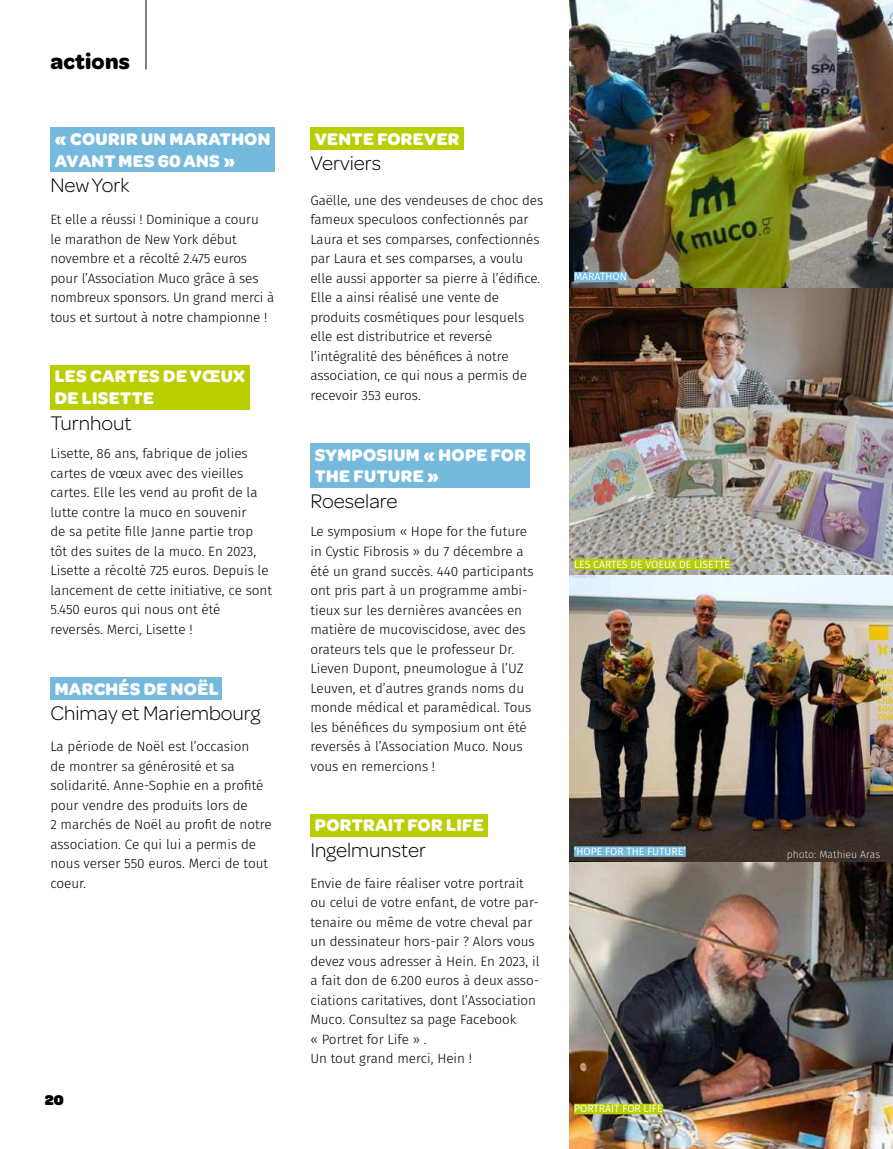
<style>
.page{position:relative;width:893px;height:1149px;background:#fff}
.page>*{position:absolute;margin:0;border:0;box-sizing:border-box;transform-origin:0 0}
.t1{font:700 22.5px "Omnes";letter-spacing:.01em;color:#000}
.t2{font:300 21px "Omnes";color:#000}
.t3{font:700 18px/21.6px "Omnes";letter-spacing:.02em;color:#fff}
.t4{font:900 15px "Omnes";color:#000}
.t5{font:300 13.5px/19.5px "Fira Sans";color:#000}
.t6{font:10.5px "Fira Sans";color:#fff}
.t7{font:300 10.5px "Fira Sans";color:#d9d9d9}
.s1{font-family:"Ebony Bl";font-weight:400}
</style>
<div class="page">
<hr style="left:146px;top:0;width:1px;height:69px;background:#000">
<div style="left:50px;top:128px;width:225px;height:44px;background:#75badd"></div>
<div style="left:50px;top:365px;width:199px;height:44px;background:#b9ce00"></div>
<div style="left:50px;top:677px;width:172px;height:23px;background:#75badd"></div>
<div style="left:310px;top:128px;width:154px;height:22px;background:#b9ce00"></div>
<div style="left:310px;top:443px;width:220px;height:44px;background:#75badd"></div>
<div style="left:310px;top:814px;width:178px;height:22px;background:#b9ce00"></div>
<img style="left:570px;top:861px;width:323px;height:287px">
<img style="left:570px;top:574px;width:323px;height:287px">
<img style="left:570px;top:287px;width:323px;height:287px">
<img style="left:570px;top:0;width:322px;height:287px">
<hr style="left:892px;top:0;width:1px;height:287px;background:#dadada">
<div style="left:574px;top:1103px;width:89px;height:10px;background:#b9ce00"></div>
<div style="left:574px;top:846px;width:112px;height:10px;background:#75badd"></div>
<div style="left:574px;top:559px;width:156px;height:10px;background:#b9ce00"></div>
<div style="left:574px;top:272px;width:53px;height:10px;background:#75badd"></div>
<h1 class="t1" style="left:50px;top:49px;width:81px">actions</h1>
<h3 class="t3" style="left:55px;top:128px;width:217px"><span class="s1">«</span> COURIR UN MARATHON<br>AVANT MES 60 ANS <span class="s1">»</span></h3>
<h2 class="t2" style="left:50px;top:177px;width:81px">New York</h2>
<p class="t5" style="left:50px;top:210px;width:225px">Et elle a réussi ! Dominique a couru<br>le marathon de New York début novembre et a récolté 2.475 euros pour l’Association Muco grâce à ses nombreux sponsors. Un grand merci à tous et surtout à notre championne !</p>
<h3 class="t3" style="left:55px;top:365px;width:192px">LES CARTES DE VŒUX<br>DE LISETTE</h3>
<h2 class="t2" style="left:50px;top:414px;width:83px">Turnhout</h2>
<p class="t5" style="left:50px;top:444px;width:223px">Lisette, 86 ans, fabrique de jolies cartes de vœux avec des vieilles cartes. Elle les vend au profit de la lutte contre la muco en souvenir<br>de sa petite fille Janne partie trop tôt des suites de la muco. En 2023, Lisette a récolté 725 euros. Depuis le lancement de cette initiative, ce sont 5.450 euros qui nous ont été reversés. Merci, Lisette !</p>
<h3 class="t3" style="left:55px;top:677px;width:165px">MARCHÉS DE NOËL</h3>
<h2 class="t2" style="left:50px;top:705px;width:211px">Chimay et Mariembourg</h2>
<p class="t5" style="left:50px;top:736px;width:223px">La période de Noël est l’occasion<br>de montrer sa générosité et sa solidarité. Anne-Sophie en a profité pour vendre des produits lors de<br>2 marchés de Noël au profit de notre association. Ce qui lui a permis de nous verser 550 euros. Merci de tout coeur.</p>
<p class="t4" style="left:45px;top:1093px;width:20px">20</p>
<h3 class="t3" style="left:315px;top:128px;width:146px">VENTE FOREVER</h3>
<h2 class="t2" style="left:310px;top:155px;width:72px">Verviers</h2>
<p class="t5" style="left:310px;top:190px;width:234px">Gaëlle, une des vendeuses de choc des fameux speculoos confectionnés par Laura et ses comparses, confectionnés par Laura et ses comparses, a voulu elle aussi apporter sa pierre à l’édifice.<br>Elle a ainsi réalisé une vente de produits cosmétiques pour lesquels elle est distributrice et reversé l’intégralité des bénéfices à notre association, ce qui nous a permis de recevoir 353 euros.</p>
<h3 class="t3" style="left:315px;top:443px;width:213px">SYMPOSIUM <span class="s1">«</span> HOPE FOR<br>THE FUTURE <span class="s1">»</span></h3>
<h2 class="t2" style="left:310px;top:492px;width:88px">Roeselare</h2>
<p class="t5" style="left:310px;top:522px;width:225px">Le symposium « Hope for the future in Cystic Fibrosis » du 7 décembre a été un grand succès. 440 participants ont pris part à un programme ambi&shy;tieux sur les dernières avancées en matière de mucoviscidose, avec des orateurs tels que le professeur Dr.<br>Lieven Dupont, pneumologue à l’UZ Leuven, et d’autres grands noms du monde médical et paramédical. Tous les bénéfices du symposium ont été reversés à l’Association Muco. Nous vous en remercions !</p>
<h3 class="t3" style="left:315px;top:814px;width:170px">PORTRAIT FOR LIFE</h3>
<h2 class="t2" style="left:310px;top:841px;width:117px">Ingelmunster</h2>
<p class="t5" style="left:310px;top:873px;width:231px">Envie de faire réaliser votre portrait ou celui de votre enfant, de votre par&shy;tenaire ou même de votre cheval par un dessinateur hors-pair ? Alors vous devez vous adresser à Hein. En 2023, il a fait don de 6.200 euros à deux asso&shy;ciations caritatives, dont l’Association Muco. Consultez sa page Facebook<br>« Portret for Life » .<br>Un tout grand merci, Hein !</p>
<p class="t6" style="left:574px;top:269px;width:54px">MARATHON</p>
<p class="t6" style="left:574px;top:556px;width:157px">LES CARTES DE VOEUX DE LISETTE</p>
<p class="t6" style="left:574px;top:843px;width:113px">‘HOPE FOR THE FUTURE’</p>
<p class="t6" style="left:574px;top:1100px;width:90px">PORTRAIT FOR LIFE</p>
<p class="t7" style="left:787px;top:847px;width:95px">photo: Mathieu Aras</p>
</div>
